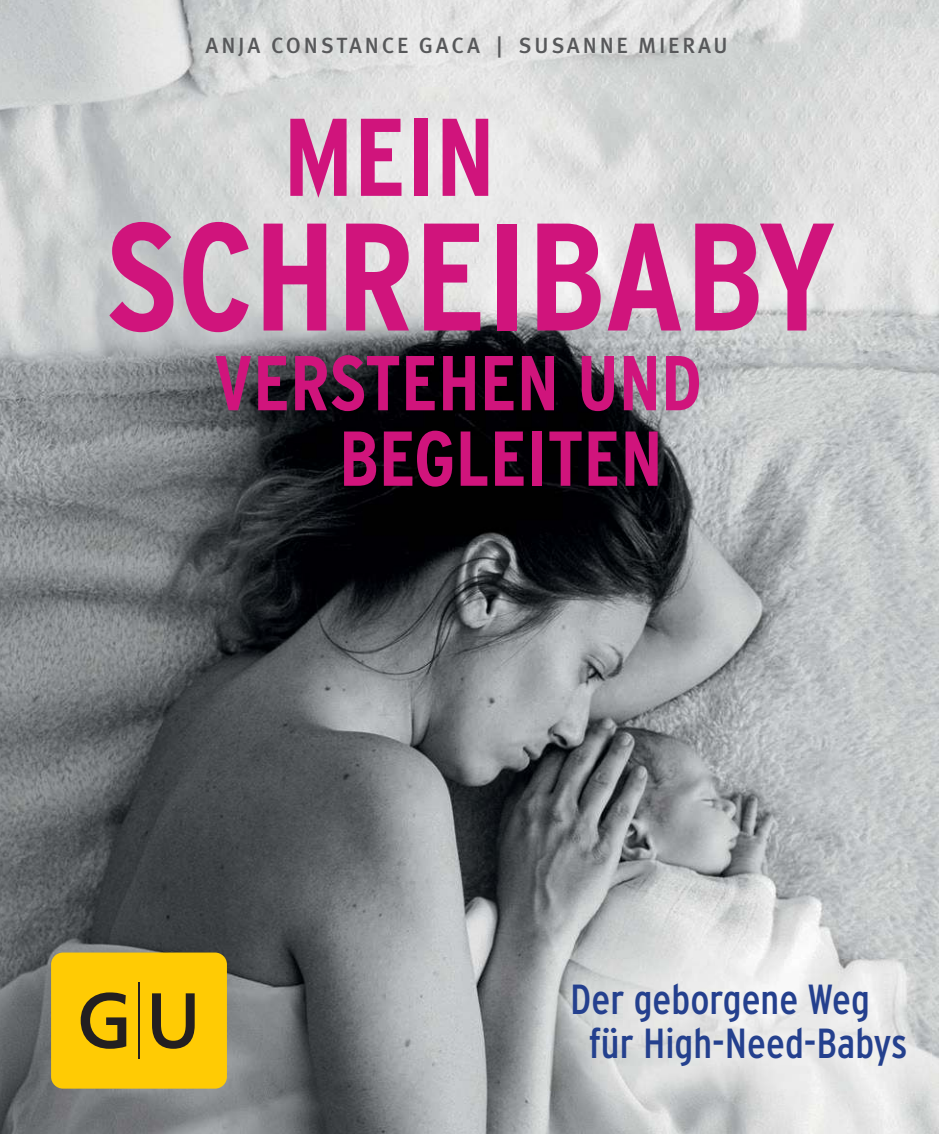
<style>
.page{position:relative;width:939px;height:1134px;background:#fff}
.page>*{position:absolute;margin:0;border:0;box-sizing:border-box;transform-origin:0 0}
.t1{font:700 condensed 152.8px "Interstate";color:#d0147c}
.t2{font:700 condensed 110.2px "Interstate";color:#d0147c}
.t3{font:700 condensed 77.6px/75.6px "Interstate";color:#d0147c}
.t4{font:condensed 42px/44px "Interstate";color:#24408e}
.t5{font:500 22px "Meta OT";letter-spacing:.13em;color:#57585a}
</style>
<div class="page">
<img style="left:0;top:0;width:938px;height:1134px">
<img style="left:546px;top:959px;width:385px;height:131px">
<img style="left:82px;top:87px;width:780px;height:275px">
<div style="left:51px;top:952px;width:176px;height:137px;background:#ffcb04;border-radius:12px"></div>
<svg style="left:81px;top:992px;width:45px;height:57px"></svg>
<svg style="left:152px;top:993px;width:43px;height:56px"></svg>
<hr style="left:138px;top:982px;width:2px;height:77px;background:#231f20">
<img style="left:938px;top:21px;width:1px;height:1088px">
<p class="t5" style="left:205px;top:34px;width:523px">ANJA CONSTANCE GACA | SUSANNE MIERAU</p>
<h2 class="t2" style="left:283px;top:93px;width:214px">MEIN</h2>
<h1 class="t1" style="left:106px;top:188px;width:732px">SCHREIBABY</h1>
<h3 class="t3" style="left:339px;top:346px;width:364px;text-indent:-125px">VERSTEHEN UND<br>BEGLEITEN</h3>
<p class="t4" style="left:588px;top:978px;width:320px;text-indent:-18px">Der geborgene Weg für High-Need-Babys</p>
</div>
